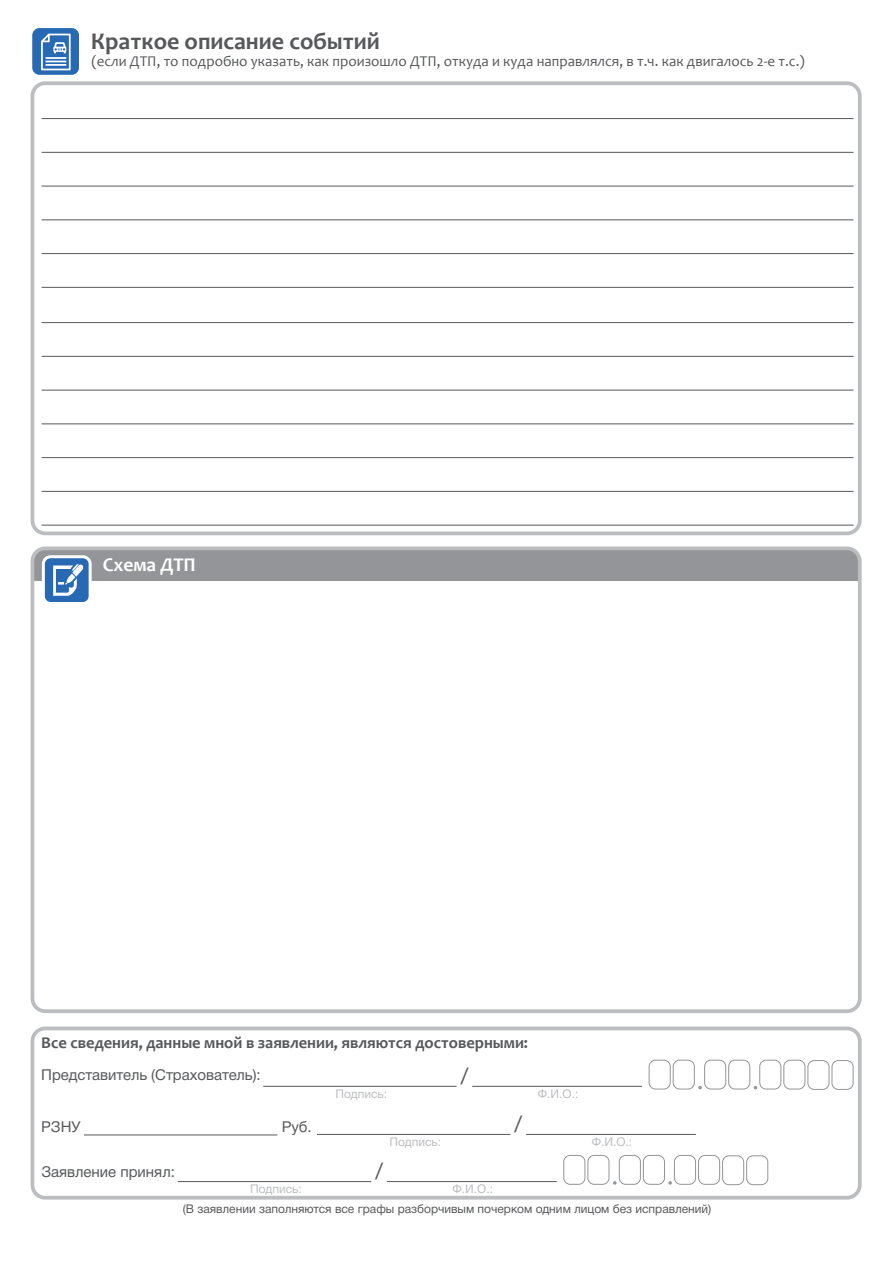
<style>
.page{position:relative;width:893px;height:1263px;background:#fff}
.page>*{position:absolute;margin:0;border:0;box-sizing:border-box;transform-origin:0 0}
.t1{font:700 24px "Candara";color:#57585a}
.t2{font:22.5px "Helvetica 5 Normal";color:#57585a}
.t3{font:700 19.5px "Candara";color:#fff}
.t4{font:700 16.5px "Candara";color:#57585a}
.t5{font:15px "Candara";color:#57585a}
.t6{font:15px "Helvetica 5 Normal";color:#57585a}
.t7{font:12px "Helvetica 5 Normal";color:#57585a}
.t8{font:12px "Helvetica 5 Normal";color:#bcbdc0}
</style>
<div class="page">
<div style="left:31px;top:1026px;width:831px;height:173px;border:4px solid #bcbdc0;border-radius:13px"></div>
<div style="left:31px;top:81px;width:831px;height:454px;border:4px solid #bcbdc0;border-radius:13px"></div>
<div style="left:649px;top:1060px;width:22px;height:29px;border:1px solid #939598;border-radius:6px"></div>
<div style="left:673px;top:1060px;width:22px;height:29px;border:1px solid #939598;border-radius:6px"></div>
<div style="left:704px;top:1060px;width:22px;height:29px;border:1px solid #939598;border-radius:6px"></div>
<div style="left:728px;top:1060px;width:22px;height:29px;border:1px solid #939598;border-radius:6px"></div>
<div style="left:759px;top:1060px;width:22px;height:29px;border:1px solid #939598;border-radius:6px"></div>
<div style="left:783px;top:1060px;width:22px;height:29px;border:1px solid #939598;border-radius:6px"></div>
<div style="left:807px;top:1060px;width:22px;height:30px;border:1px solid #939598;border-radius:6px"></div>
<div style="left:832px;top:1060px;width:21px;height:30px;border:1px solid #939598;border-radius:6px"></div>
<svg style="left:698px;top:1086px;width:4px;height:3px"></svg>
<hr style="left:472px;top:1086px;width:170px;height:1px;background:#57585a">
<hr style="left:263px;top:1086px;width:194px;height:1px;background:#57585a">
<hr style="left:84px;top:1134px;width:193px;height:1px;background:#57585a">
<hr style="left:526px;top:1134px;width:170px;height:1px;background:#57585a">
<hr style="left:317px;top:1134px;width:193px;height:1px;background:#57585a">
<div style="left:563px;top:1155px;width:22px;height:30px;border:1px solid #939598;border-radius:6px"></div>
<div style="left:587px;top:1155px;width:22px;height:30px;border:1px solid #939598;border-radius:6px"></div>
<div style="left:619px;top:1155px;width:22px;height:30px;border:1px solid #939598;border-radius:6px"></div>
<div style="left:643px;top:1155px;width:22px;height:30px;border:1px solid #939598;border-radius:6px"></div>
<div style="left:674px;top:1155px;width:22px;height:30px;border:1px solid #939598;border-radius:6px"></div>
<div style="left:698px;top:1155px;width:22px;height:30px;border:1px solid #939598;border-radius:6px"></div>
<div style="left:722px;top:1155px;width:22px;height:30px;border:1px solid #939598;border-radius:6px"></div>
<div style="left:746px;top:1155px;width:22px;height:30px;border:1px solid #939598;border-radius:6px"></div>
<svg style="left:668px;top:1181px;width:4px;height:4px"></svg>
<svg style="left:613px;top:1181px;width:4px;height:4px"></svg>
<hr style="left:387px;top:1181px;width:170px;height:1px;background:#57585a">
<hr style="left:178px;top:1181px;width:193px;height:1px;background:#57585a">
<hr style="left:42px;top:118px;width:811px;height:1px;background:#57585a">
<hr style="left:42px;top:152px;width:811px;height:1px;background:#57585a">
<hr style="left:42px;top:186px;width:811px;height:1px;background:#57585a">
<hr style="left:42px;top:219px;width:811px;height:1px;background:#57585a">
<hr style="left:42px;top:253px;width:812px;height:1px;background:#57585a">
<hr style="left:42px;top:287px;width:812px;height:1px;background:#57585a">
<hr style="left:42px;top:322px;width:812px;height:1px;background:#57585a">
<hr style="left:42px;top:356px;width:812px;height:1px;background:#57585a">
<hr style="left:42px;top:390px;width:812px;height:1px;background:#57585a">
<hr style="left:42px;top:423px;width:812px;height:1px;background:#57585a">
<hr style="left:42px;top:457px;width:812px;height:1px;background:#57585a">
<hr style="left:42px;top:491px;width:812px;height:1px;background:#57585a">
<hr style="left:42px;top:525px;width:812px;height:1px;background:#57585a">
<div style="left:32px;top:28px;width:47px;height:47px;background:#2869b3;border-radius:7px"></div>
<img style="left:41px;top:34px;width:30px;height:36px">
<div style="left:36px;top:551px;width:821px;height:30px;background:#939598"></div>
<div style="left:43px;top:557px;width:47px;height:46px;background:#2869b3;border-radius:7px"></div>
<div style="left:42px;top:555px;width:50px;height:50px;border:3px solid #fff;border-radius:7px"></div>
<div style="left:31px;top:546px;width:831px;height:467px;border:4px solid #bcbdc0;border-radius:13px"></div>
<img style="left:53px;top:560px;width:35px;height:40px">
<h1 class="t1" style="left:91px;top:26px;width:290px">Краткое описание событий</h1>
<p class="t5" style="left:91px;top:52px;width:715px">(если ДТП, то подробно указать, как произошло ДТП, откуда и куда направлялся, в т.ч. как двигалось 2-е т.с.)</p>
<h3 class="t3" style="left:103px;top:552px;width:95px">Схема ДТП</h3>
<p class="t4" style="left:41px;top:1032px;width:488px">Все сведения, данные мной в заявлении, являются достоверными:</p>
<p class="t6" style="left:41px;top:1066px;width:221px">Представитель (Страхователь):</p>
<h2 class="t2" style="left:461px;top:1064px;width:10px">/</h2>
<p class="t8" style="left:336px;top:1087px;width:53px">Подпись:</p>
<p class="t8" style="left:538px;top:1087px;width:42px">Ф.И.О.:</p>
<p class="t6" style="left:41px;top:1119px;width:41px">РЗНУ</p>
<p class="t6" style="left:282px;top:1119px;width:31px">Руб.</p>
<h2 class="t2" style="left:514px;top:1112px;width:10px">/</h2>
<p class="t8" style="left:389px;top:1135px;width:53px">Подпись:</p>
<p class="t8" style="left:592px;top:1135px;width:42px">Ф.И.О.:</p>
<p class="t6" style="left:41px;top:1163px;width:135px">Заявление принял:</p>
<h2 class="t2" style="left:375px;top:1159px;width:10px">/</h2>
<p class="t8" style="left:250px;top:1182px;width:53px">Подпись:</p>
<p class="t8" style="left:453px;top:1182px;width:42px">Ф.И.О.:</p>
<p class="t7" style="left:183px;top:1202px;width:530px">(В заявлении заполняются все графы разборчивым почерком одним лицом без исправлений)</p>
</div>
